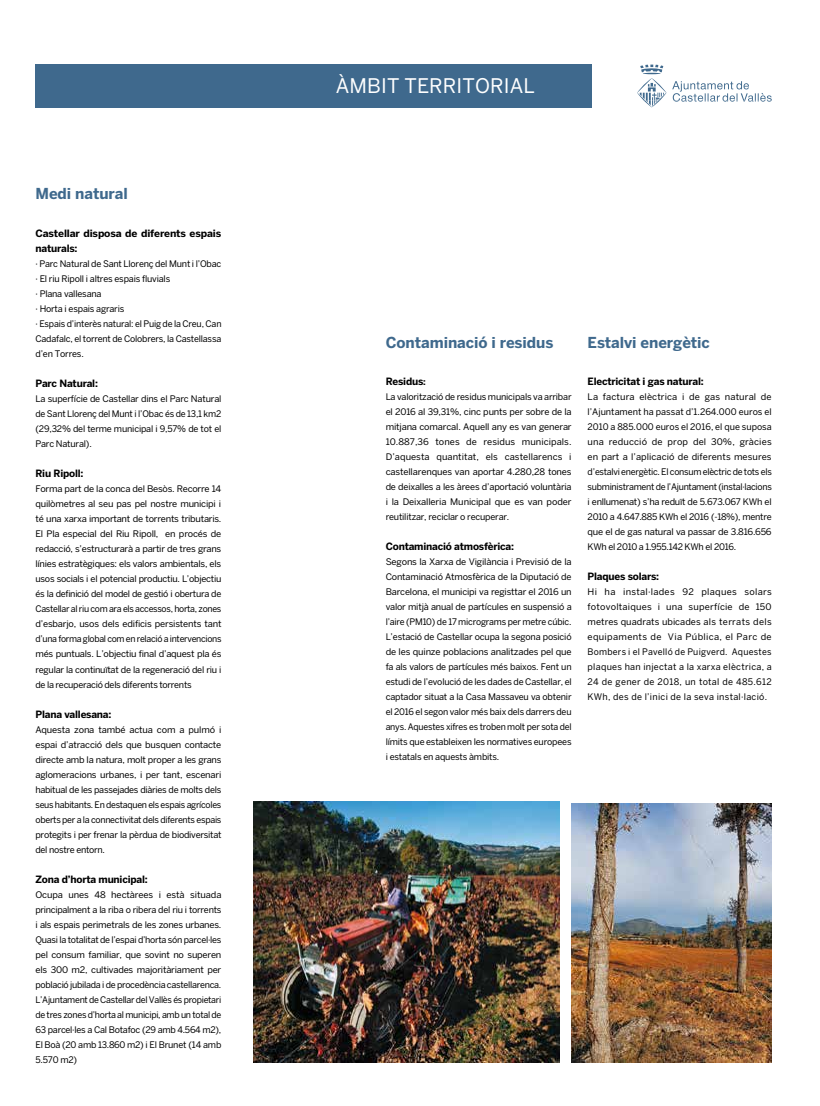
<style>
.page{position:relative;width:820px;height:1106px;background:#fff}
.page>*{position:absolute;margin:0;border:0;box-sizing:border-box;transform-origin:0 0}
.t1{font:20px "Benton Sans";letter-spacing:.005em;color:#fff}
.t2{font:700 15px "Benton Sans";letter-spacing:-.005em;color:#3f698d}
.t3{font:700 10px/15px "Benton Sans";letter-spacing:-.02em;color:#000}
.t4{font:9px/15px "Benton Sans";letter-spacing:-.02em;color:#000;text-align:justify}
.s1{font-size:9px}
</style>
<div class="page">
<div style="left:35px;top:65px;width:556px;height:43px;background:#3f698d"></div>
<svg style="left:637px;top:65px;width:134px;height:42px"></svg>
<img style="left:253px;top:802px;width:306px;height:260px">
<img style="left:571px;top:803px;width:200px;height:259px">
<h2 class="t2" style="left:35px;top:184px;width:94px">Medi natural</h2>
<p class="t3" style="left:35px;top:226px;width:187px">Castellar disposa de diferents espais naturals:</p>
<p class="t4" style="left:35px;top:256px;width:187px;text-align:left">· Parc Natural de Sant Llorenç del Munt i l’Obac · El riu Ripoll i altres espais fluvials<br>· Plana vallesana<br>· Horta i espais agraris<br>· Espais d’interès natural: el Puig de la Creu, Can Cadafalc, el torrent de Colobrers, la Castellassa d’en Torres.</p>
<p class="t3" style="left:35px;top:376px;width:64px">Parc Natural:</p>
<p class="t4" style="left:35px;top:391px;width:187px">La superfície de Castellar dins el Parc Natural de Sant Llorenç del Munt i l’Obac és de 13,1 km2 (29,32% del terme municipal i 9,57% de tot el Parc Natural).</p>
<p class="t3" style="left:35px;top:466px;width:50px">Riu Ripoll:</p>
<p class="t4" style="left:35px;top:481px;width:187px">Forma part de la conca del Besòs. Recorre 14 quilòmetres al seu pas pel nostre municipi i té una xarxa important de torrents tributaris.<br>El Pla especial del Riu Ripoll, en procés de redacció, s’estructurarà a partir de tres grans línies estratègiques: els valors ambientals, els usos socials i el potencial productiu. L’objectiu és la definició del model de gestió i obertura de Castellar al riu com ara els accessos, horta, zones d’esbarjo, usos dels edificis persistents tant d’una forma global com en relació a intervencions més puntuals. L’objectiu final d’aquest pla és regular la continuïtat de la regeneració del riu i de la recuperació dels diferents torrents</p>
<p class="t3" style="left:35px;top:706px;width:77px">Plana vallesana:</p>
<p class="t4" style="left:35px;top:721px;width:187px">Aquesta zona també actua com a pulmó i espai d’atracció dels que busquen contacte directe amb la natura, molt proper a les grans aglomeracions urbanes, i per tant, escenari habitual de les passejades diàries de molts dels seus habitants. En destaquen els espais agrícoles oberts per a la connectivitat dels diferents espais protegits i per frenar la pèrdua de biodiversitat del nostre entorn.</p>
<p class="t3" style="left:35px;top:871px;width:114px">Zona d’horta municipal:</p>
<p class="t4" style="left:35px;top:886px;width:187px">Ocupa unes 48 hectàrees i està situada principalment a la riba o ribera del riu i torrents i als espais perimetrals de les zones urbanes.<br>Quasi la totalitat de l’espai d’horta són parcel·les pel consum familiar, que sovint no superen els 300 m2, cultivades majoritàriament per població jubilada i de procedència castellarenca.<br>L’Ajuntament de Castellar del Vallès és propietari de tres zones d’horta al municipi, amb un total de 63 parcel·les a Cal Botafoc (29 amb 4.564 m2), El Boà (20 amb 13.860 m2) i El Brunet (14 amb 5.570 m2)</p>
<h1 class="t1" style="left:336px;top:74px;width:200px">ÀMBIT TERRITORIAL</h1>
<h2 class="t2" style="left:385px;top:333px;width:169px">Contaminació i residus</h2>
<p class="t3" style="left:385px;top:374px;width:42px">Residus<span class="s1">:</span></p>
<p class="t4" style="left:385px;top:389px;width:187px">La valorització de residus municipals va arribar el 2016 al 39,31%, cinc punts per sobre de la mitjana comarcal. Aquell any es van generar 10.887,36 tones de residus municipals.<br>D’aquesta quantitat, els castellarencs i castellarenques van aportar 4.280,28 tones de deixalles a les àrees d’aportació voluntària i la Deixalleria Municipal que es van poder reutilitzar, reciclar o recuperar.</p>
<p class="t3" style="left:385px;top:539px;width:130px">Contaminació atmosfèrica:</p>
<p class="t4" style="left:385px;top:554px;width:187px">Segons la Xarxa de Vigilància i Previsió de la Contaminació Atmosfèrica de la Diputació de Barcelona, el municipi va registtar el 2016 un valor mitjà anual de partícules en suspensió a l’aire (PM10) de 17 micrograms per metre cúbic.<br>L’estació de Castellar ocupa la segona posició de les quinze poblacions analitzades pel que fa als valors de partícules més baixos. Fent un estudi de l’evolució de les dades de Castellar, el captador situat a la Casa Massaveu va obtenir el 2016 el segon valor més baix dels darrers deu anys. Aquestes xifres es troben molt per sota del límits que estableixen les normatives europees i estatals en aquests àmbits.</p>
<h2 class="t2" style="left:587px;top:333px;width:124px">Estalvi energètic</h2>
<p class="t3" style="left:587px;top:374px;width:118px">Electricitat i gas natural:</p>
<p class="t4" style="left:587px;top:389px;width:186px">La factura elèctrica i de gas natural de l’Ajuntament ha passat d’1.264.000 euros el 2010 a 885.000 euros el 2016, el que suposa una reducció de prop del 30%, gràcies en part a l’aplicació de diferents mesures d’estalvi energètic. El consum elèctric de tots els subministrament de l’Ajuntament (instal·lacions i enllumenat) s’ha reduït de 5.673.067 KWh el 2010 a 4.647.885 KWh el 2016 (-18%), mentre que el de gas natural va passar de 3.816.656<br>KWh el 2010 a 1.955.142 KWh el 2016.</p>
<p class="t3" style="left:587px;top:569px;width:73px">Plaques solars:</p>
<p class="t4" style="left:587px;top:584px;width:186px">Hi ha instal·lades 92 plaques solars fotovoltaiques i una superfície de 150 metres quadrats ubicades als terrats dels equipaments de Via Pública, el Parc de Bombers i el Pavelló de Puigverd. Aquestes plaques han injectat a la xarxa elèctrica, a 24 de gener de 2018, un total de 485.612<br>KWh, des de l’inici de la seva instal·lació.</p>
</div>
